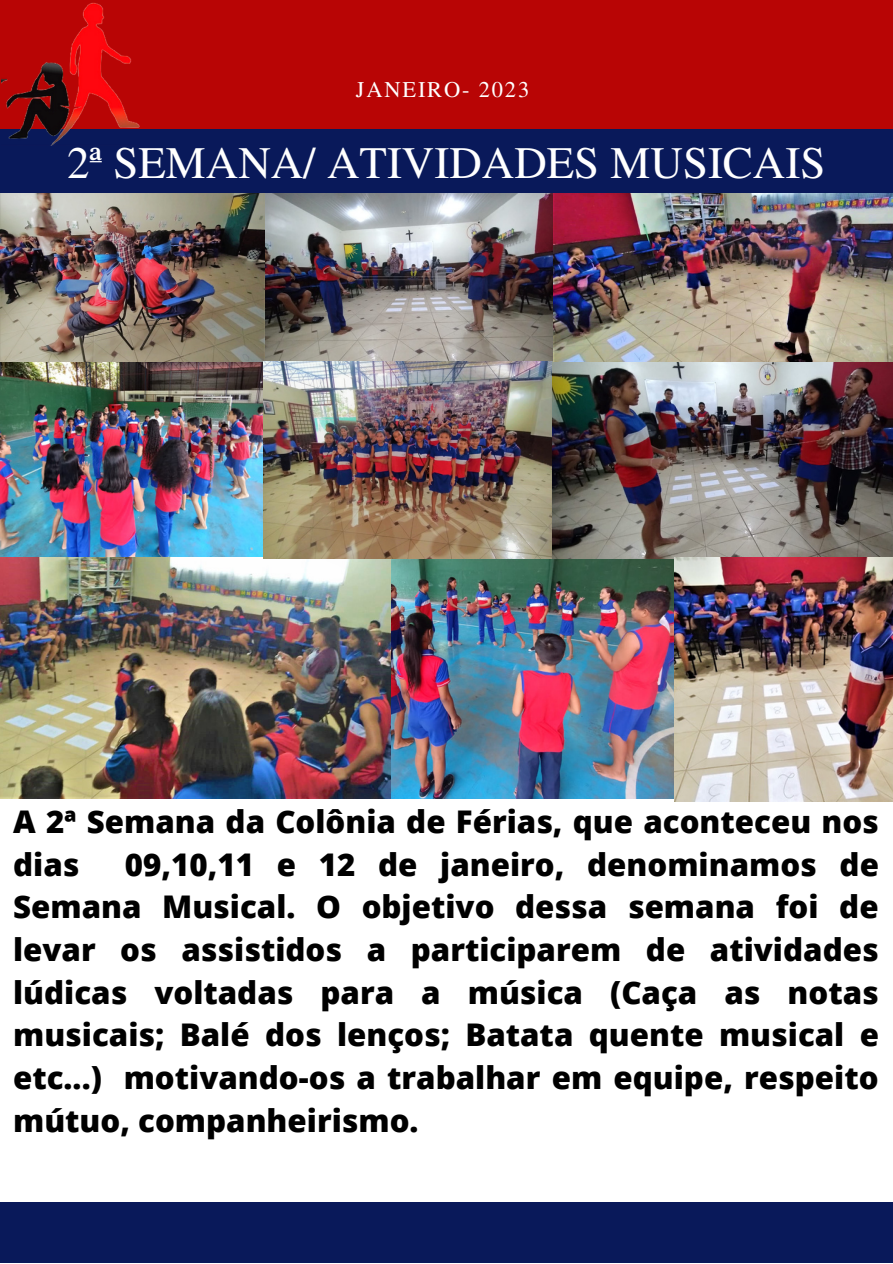
<style>
.page{position:relative;width:893px;height:1264px;background:#fff}
.page>*{position:absolute;margin:0;border:0;box-sizing:border-box;transform-origin:0 0}
.t1{font:45px "Te X Gyre Termes";color:#fff}
.t2{font:800 31.2px/42.8px "Open Sans";color:#000}
.t3{font:22.5px "Te X Gyre Termes";letter-spacing:.08em;color:#fff}
</style>
<div class="page">
<div style="left:0;top:0;width:892px;height:145px;background:#b80505"></div>
<div style="left:0;top:129px;width:892px;height:65px;background:#09195a"></div>
<img style="left:1px;top:2px;width:139px;height:144px">
<div style="left:0;top:1202px;width:892px;height:60px;background:#09195a"></div>
<img style="left:390px;top:558px;width:284px;height:240px">
<img style="left:0;top:194px;width:892px;height:364px">
<img style="left:0;top:558px;width:390px;height:240px">
<img style="left:674px;top:558px;width:218px;height:243px">
<p class="t3" style="left:356px;top:73px;width:175px">JANEIRO- 2023</p>
<h1 class="t1" style="left:67px;top:130px;width:759px">2ª SEMANA/ ATIVIDADES MUSICAIS</h1>
<p class="t2" style="left:13px;top:799px;width:867px">A 2ª Semana da Colônia de Férias, que aconteceu nos dias</p>
<p class="t2" style="left:13px;top:842px;width:867px;text-align:justify;text-indent:112px">09,10,11 e 12 de janeiro, denominamos de Semana Musical. O objetivo dessa semana foi de levar os assistidos a participarem de atividades lúdicas voltadas para a música (Caça as notas musicais; Balé dos lenços; Batata quente musical e etc...) motivando-os a trabalhar em equipe, respeito mútuo, companheirismo.</p>
</div>
